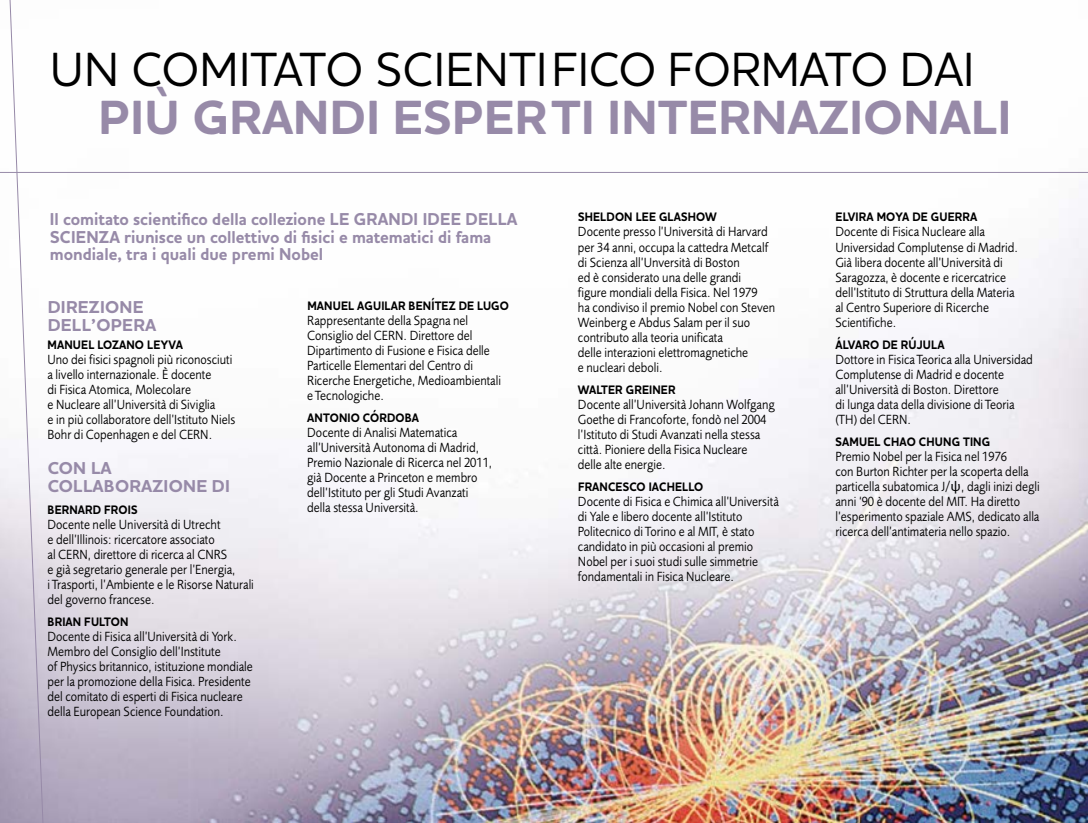
<style>
.page{position:relative;width:1088px;height:823px;background:#fff}
.page>*{position:absolute;margin:0;border:0;box-sizing:border-box;transform-origin:0 0}
.t1{font:500 48.75px "Houschka Pro";letter-spacing:.01em;color:#000;scale:.95 1}
.t2{font:700 48.75px "Houschka Pro";letter-spacing:.01em;color:#978aa8}
.t3{font:700 17.5px/17.5px "Houschka Pro";color:#978aa8;scale:.95 1}
.t4{font:700 17.5px/17.5px "Houschka Pro";color:#978aa8}
.t5{font:13.75px/15px "Foundry Sans";color:#000;scale:.9 1}
.t6{font:700 12.5px "Houschka Pro";letter-spacing:.015em;color:#000;scale:.9 1}
.s1{font-family:"Calibri";font-size:15px}
</style>
<div class="page">
<img style="left:59px;top:171px;width:1029px;height:651px">
<hr style="left:0;top:172px;width:1088px;height:1px;background:#978aa8">
<svg style="left:0;top:0;width:59px;height:822px"></svg>
<h1 class="t1" style="left:50px;top:38px;width:974px">UN COMITATO SCIENTIFICO FORMATO DAI</h1>
<h1 class="t2" style="left:99px;top:85px;width:914px">PIÙ GRANDI ESPERTI INTERNAZIONALI</h1>
<p class="t3" style="left:50px;top:211px;width:494px">Il comitato scientifico della collezione LE GRANDI IDEE DELLA<br>SCIENZA riunisce un collettivo di fisici e matematici di fama mondiale, tra i quali due premi Nobel</p>
<p class="t6" style="left:578px;top:209px;width:156px">SHELDON LEE GLASHOW</p>
<p class="t5" style="left:578px;top:224px;width:221px">Docente presso l’Università di Harvard per 34 anni, occupa la cattedra Metcalf di Scienza all’Unversità di Boston<br>ed è considerato una delle grandi<br>figure mondiali della Fisica. Nel 1979<br>ha condiviso il premio Nobel con Steven Weinberg e Abdus Salam per il suo contributo alla teoria unificata<br>delle interazioni elettromagnetiche<br>e nucleari deboli.</p>
<p class="t6" style="left:578px;top:381px;width:110px">WALTER GREINER</p>
<p class="t5" style="left:578px;top:396px;width:220px">Docente all’Università Johann Wolfgang Goethe di Francoforte, fondò nel 2004 l’Istituto di Studi Avanzati nella stessa città. Pioniere della Fisica Nucleare delle alte energie.</p>
<p class="t6" style="left:578px;top:478px;width:141px">FRANCESCO IACHELLO</p>
<p class="t5" style="left:578px;top:494px;width:225px">Docente di Fisica e Chimica all’Università di Yale e libero docente all’Istituto Politecnico di Torino e al MIT, è stato candidato in più occasioni al premio Nobel per i suoi studi sulle simmetrie fondamentali in Fisica Nucleare.</p>
<p class="t6" style="left:307px;top:297px;width:225px">MANUEL AGUILAR BENÍTEZ DE LUGO</p>
<p class="t5" style="left:307px;top:312px;width:217px">Rappresentante della Spagna nel Consiglio del CERN. Direttore del Dipartimento di Fusione e Fisica delle Particelle Elementari del Centro di Ricerche Energetiche, Medioambientali e Tecnologiche.</p>
<p class="t6" style="left:307px;top:409px;width:126px">ANTONIO CÓRDOBA</p>
<p class="t5" style="left:307px;top:424px;width:207px">Docente di Analisi Matematica all’Università Autonoma di Madrid, Premio Nazionale di Ricerca nel 2011, già Docente a Princeton e membro dell’Istituto per gli Studi Avanzati della stessa Università.</p>
<p class="t4" style="left:48px;top:298px;width:110px">DIREZIONE<br>DELL’OPERA</p>
<p class="t6" style="left:48px;top:336px;width:152px">MANUEL LOZANO LEYVA</p>
<p class="t5" style="left:48px;top:352px;width:210px">Uno dei fisici spagnoli più riconosciuti a livello internazionale. È docente<br>di Fisica Atomica, Molecolare<br>e Nucleare all’Università di Siviglia<br>e in più collaboratore dell’Istituto Niels Bohr di Copenhagen e del CERN.</p>
<p class="t4" style="left:48px;top:459px;width:184px">CON LA<br>COLLABORAZIONE DI</p>
<p class="t6" style="left:48px;top:501px;width:102px">BERNARD FROIS</p>
<p class="t5" style="left:48px;top:516px;width:231px">Docente nelle Università di Utrecht<br>e dell’Illinois: ricercatore associato<br>al CERN, direttore di ricerca al CNRS<br>e già segretario generale per l’Energia,<br>i Trasporti, l’Ambiente e le Risorse Naturali del governo francese.</p>
<p class="t6" style="left:48px;top:613px;width:91px">BRIAN FULTON</p>
<p class="t5" style="left:48px;top:629px;width:230px">Docente di Fisica all’Università di York.<br>Membro del Consiglio dell’Institute<br>of Physics britannico, istituzione mondiale per la promozione della Fisica. Presidente del comitato di esperti di Fisica nucleare della European Science Foundation.</p>
<p class="t6" style="left:835px;top:209px;width:159px">ELVIRA MOYA DE GUERRA</p>
<p class="t5" style="left:835px;top:224px;width:204px">Docente di Fisica Nucleare alla Universidad Complutense di Madrid.<br>Già libera docente all’Università di Saragozza, è docente e ricercatrice dell’Istituto di Struttura della Materia al Centro Superiore di Ricerche Scientifiche.</p>
<p class="t6" style="left:835px;top:336px;width:123px">ÁLVARO DE RÚJULA</p>
<p class="t5" style="left:835px;top:351px;width:221px">Dottore in Fisica Teorica alla Universidad Complutense di Madrid e docente all’Università di Boston. Direttore<br>di lunga data della divisione di Teoria (TH) del CERN.</p>
<p class="t6" style="left:835px;top:433px;width:173px">SAMUEL CHAO CHUNG TING</p>
<p class="t5" style="left:835px;top:449px;width:228px">Premio Nobel per la Fisica nel 1976<br>con Burton Richter per la scoperta della particella subatomica J/<span class="s1">ψ</span>, dagli inizi degli anni ‘90 è docente del MIT. Ha diretto l’esperimento spaziale AMS, dedicato alla ricerca dell’antimateria nello spazio.</p>
</div>
